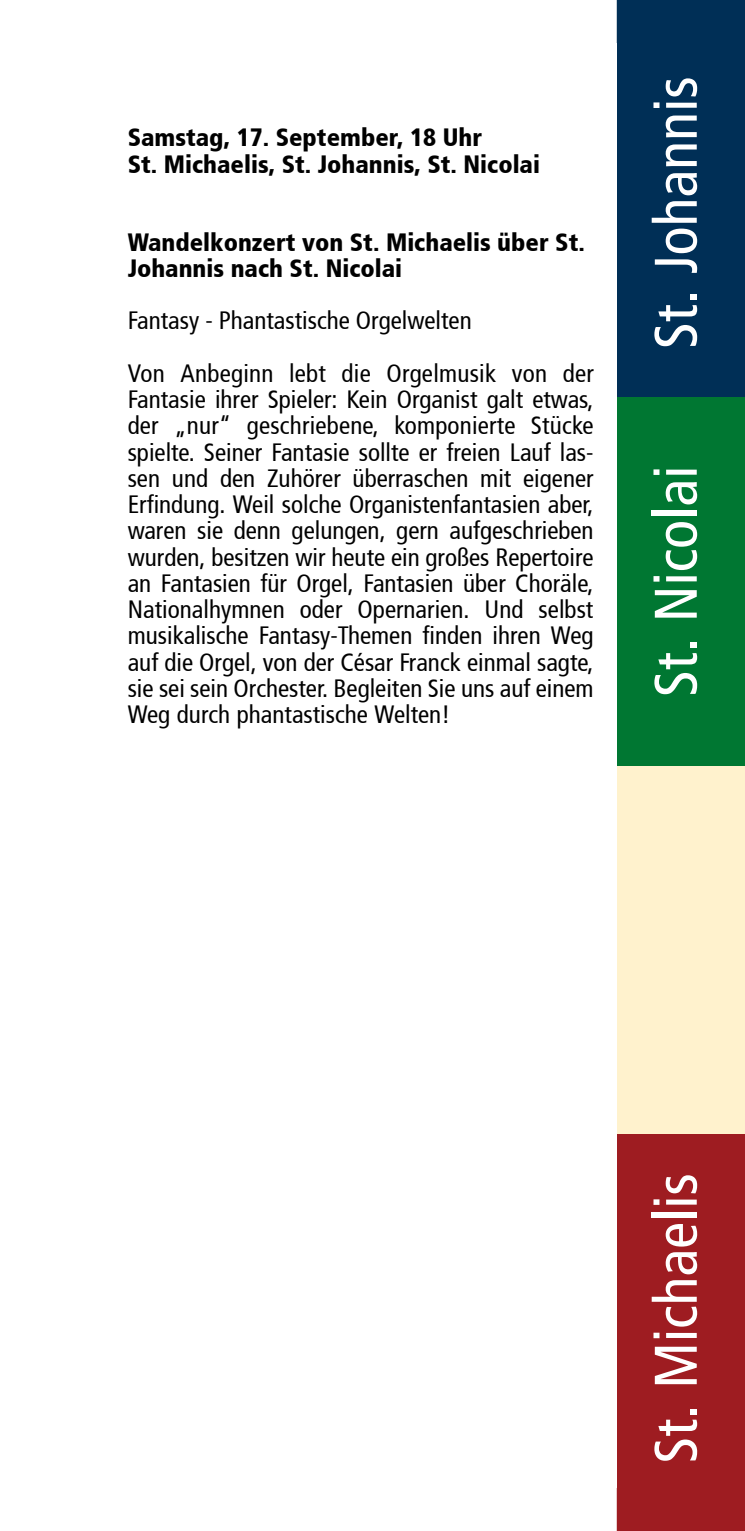
<style>
.page{position:relative;width:745px;height:1531px;background:#fff}
.page>*{position:absolute;margin:0;border:0;box-sizing:border-box;transform-origin:0 0}
.t1{font:60px "Frobisher Condensed";color:#fff}
.t2{font:25px/26.2px "Frobisher Condensed";color:#000}
.t3{font:800 25px/26.2px "Frobisher Cond";color:#000}
</style>
<div class="page">
<div style="left:617px;top:0;width:127px;height:1531px;background:#fff2cd"></div>
<div style="left:617px;top:1502px;width:127px;height:29px;background:#9e1c21"></div>
<div style="left:617px;top:397px;width:127px;height:368px;background:#007732"></div>
<div style="left:617px;top:1134px;width:127px;height:368px;background:#9e1c21"></div>
<div style="left:617px;top:0;width:127px;height:28px;background:#002f56"></div>
<div style="left:617px;top:28px;width:127px;height:369px;background:#002f56"></div>
<p class="t3" style="left:128px;top:124px;width:413px">Samstag, 17. September, 18 Uhr<br>St. Michaelis, St. Johannis, St. Nicolai</p>
<p class="t3" style="left:128px;top:229px;width:458px">Wandelkonzert von St. Michaelis über St.<br>Johannis nach St. Nicolai</p>
<p class="t2" style="left:128px;top:295px;width:467px;line-height:52.5px">Fantasy - Phantastische Orgelwelten<br>Von Anbeginn lebt die Orgelmusik von der</p>
<p class="t2" style="left:128px;top:386px;width:467px;text-align:justify">Fantasie ihrer Spieler: Kein Organist galt etwas, der „nur“ geschriebene, komponierte Stücke spielte. Seiner Fantasie sollte er freien Lauf las&shy;sen und den Zuhörer überraschen mit eigener Erfindung. Weil solche Organistenfantasien aber, waren sie denn gelungen, gern aufgeschrieben wurden, besitzen wir heute ein großes Repertoire an Fantasien für Orgel, Fantasien über Choräle, Nationalhymnen oder Opernarien. Und selbst musikalische Fantasy-Themen finden ihren Weg auf die Orgel, von der César Franck einmal sagte, sie sei sein Orchester. Begleiten Sie uns auf einem Weg durch phantastische Welten!</p>
<h1 class="t1" style="left:640px;top:349px;width:274px;rotate:-90deg">St. Johannis</h1>
<h1 class="t1" style="left:640px;top:697px;width:233px;rotate:-90deg">St. Nicolai</h1>
<h1 class="t1" style="left:640px;top:1463px;width:292px;rotate:-90deg">St. Michaelis</h1>
</div>
